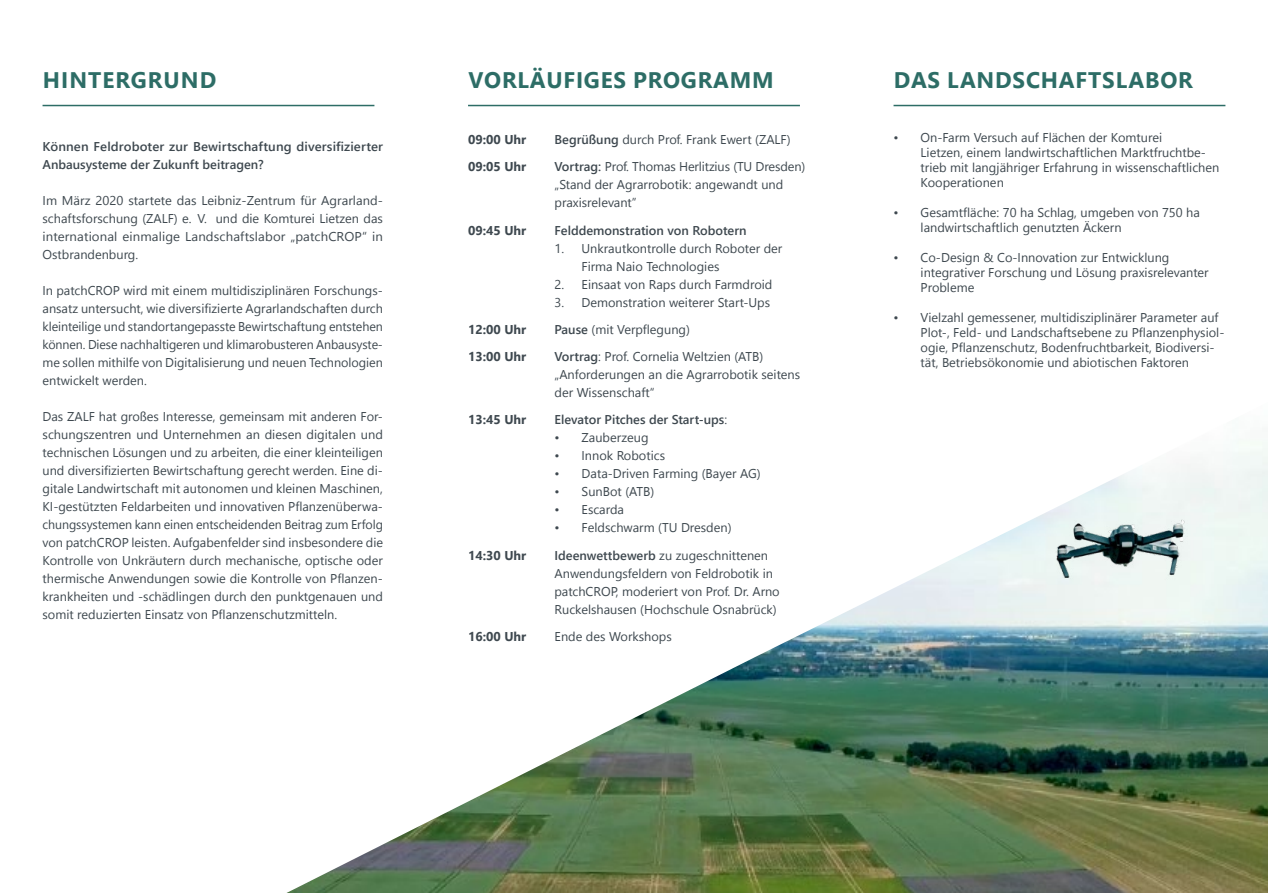
<style>
.page{position:relative;width:1268px;height:893px;background:#fff}
.page>*{position:absolute;margin:0;border:0;box-sizing:border-box;transform-origin:0 0}
.t1{font:700 22.5px "Segoe UI";letter-spacing:.035em;color:#2d6d66}
.t2{font:12.75px/18px "Segoe UI";color:#3e484f}
.t3{font:600 12.75px/18px "Segoe UI";color:#3e484f}
.t4{font:700 12.75px "Segoe UI";color:#3e484f}
.s1{font-weight:600}
.s2{font-weight:400}
</style>
<div class="page">
<hr style="left:43px;top:105px;width:331px;height:1px;background:#2d6d66">
<hr style="left:468px;top:105px;width:331px;height:1px;background:#2d6d66">
<hr style="left:893px;top:105px;width:332px;height:1px;background:#2d6d66">
<img style="left:286px;top:442px;width:981px;height:451px">
<img style="left:1033px;top:473px;width:168px;height:128px">
<h1 class="t1" style="left:43px;top:61px;width:175px">HINTERGRUND</h1>
<h1 class="t1" style="left:468px;top:61px;width:307px">VORLÄUFIGES PROGRAMM</h1>
<h1 class="t1" style="left:893px;top:61px;width:300px">DAS LANDSCHAFTSLABOR</h1>
<p class="t3" style="left:43px;top:137px;width:342px">Können Feldroboter zur Bewirtschaftung diversifizierter<br>Anbausysteme der Zukunft beitragen?</p>
<p class="t2" style="left:43px;top:191px;width:342px;text-align:justify">Im März 2020 startete das Leibniz-Zentrum für Agrarland&shy;schaftsforschung (ZALF) e. V. und die Komturei Lietzen das international einmalige Landschaftslabor „patchCROP“ in Ostbrandenburg.</p>
<p class="t2" style="left:43px;top:281px;width:342px;text-align:justify">In patchCROP wird mit einem multidisziplinären Forschungs&shy;ansatz untersucht, wie diversifizierte Agrarlandschaften durch kleinteilige und standortangepasste Bewirtschaftung entstehen können. Diese nachhaltigeren und klimarobusteren Anbausyste&shy;me sollen mithilfe von Digitalisierung und neuen Technologien entwickelt werden.</p>
<p class="t2" style="left:43px;top:407px;width:342px;text-align:justify">Das ZALF hat großes Interesse, gemeinsam mit anderen For&shy;schungszentren und Unternehmen an diesen digitalen und technischen Lösungen und zu arbeiten, die einer kleinteiligen und diversifizierten Bewirtschaftung gerecht werden. Eine di&shy;gitale Landwirtschaft mit autonomen und kleinen Maschinen, KI-gestützten Feldarbeiten und innovativen Pflanzenüberwa&shy;chungssystemen kann einen entscheidenden Beitrag zum Erfolg von patchCROP leisten. Aufgabenfelder sind insbesondere die Kontrolle von Unkräutern durch mechanische, optische oder thermische Anwendungen sowie die Kontrolle von Pflanzen&shy;krankheiten und -schädlingen durch den punktgenauen und somit reduzierten Einsatz von Pflanzenschutzmitteln.</p>
<p class="t4" style="left:468px;top:129px;width:60px">09:00 Uhr</p>
<p class="t2" style="left:554px;top:130px;width:237px"><span class="s1">Begrüßung</span> durch Prof. Frank Ewert (ZALF)</p>
<p class="t4" style="left:468px;top:156px;width:60px">09:05 Uhr</p>
<p class="t2" style="left:554px;top:157px;width:252px"><span class="s1">Vortrag:</span> Prof. Thomas Herlitzius (TU Dresden) „Stand der Agrarrobotik: angewandt und praxisrelevant”</p>
<p class="t4" style="left:468px;top:220px;width:60px">09:45 Uhr</p>
<p class="t3" style="left:554px;top:221px;width:193px">Felddemonstration von Robotern</p>
<p class="t2" style="left:581px;top:239px;width:202px;text-indent:-27px">1. Unkrautkontrolle durch Roboter der<br>Firma Naio Technologies</p>
<p class="t2" style="left:554px;top:275px;width:219px">2. Einsaat von Raps durch Farmdroid</p>
<p class="t2" style="left:554px;top:293px;width:217px">3. Demonstration weiterer Start-Ups</p>
<p class="t4" style="left:468px;top:319px;width:60px">12:00 Uhr</p>
<p class="t2" style="left:554px;top:320px;width:137px"><span class="s1">Pause</span> (mit Verpflegung)</p>
<p class="t4" style="left:468px;top:346px;width:60px">13:00 Uhr</p>
<p class="t2" style="left:554px;top:347px;width:247px"><span class="s1">Vortrag</span>: Prof. Cornelia Weltzien (ATB) „Anforderungen an die Agrarrobotik seitens der Wissenschaft“</p>
<p class="t4" style="left:468px;top:410px;width:60px">13:45 Uhr</p>
<p class="t3" style="left:554px;top:411px;width:174px">Elevator Pitches der Start-ups<span class="s2">:</span></p>
<p class="t2" style="left:554px;top:429px;width:95px">• Zauberzeug</p>
<p class="t2" style="left:554px;top:447px;width:112px">• Innok Robotics</p>
<p class="t2" style="left:554px;top:465px;width:208px">• Data-Driven Farming (Bayer AG)</p>
<p class="t2" style="left:554px;top:483px;width:101px">• SunBot (ATB)</p>
<p class="t2" style="left:554px;top:501px;width:71px">• Escarda</p>
<p class="t2" style="left:554px;top:519px;width:178px">• Feldschwarm (TU Dresden)</p>
<p class="t4" style="left:468px;top:545px;width:60px">14:30 Uhr</p>
<p class="t2" style="left:554px;top:546px;width:227px"><span class="s1">Ideenwettbewerb</span> zu zugeschnittenen Anwendungsfeldern von Feldrobotik in patchCROP, moderiert von Prof. Dr. Arno Ruckelshausen (Hochschule Osnabrück)</p>
<p class="t4" style="left:468px;top:626px;width:60px">16:00 Uhr</p>
<p class="t2" style="left:554px;top:627px;width:119px">Ende des Workshops</p>
<p class="t2" style="left:920px;top:130px;width:300px;line-height:15px;text-indent:-27px">• On-Farm Versuch auf Flächen der Komturei<br>Lietzen, einem landwirtschaftlichen Marktfruchtbe&shy;trieb mit langjähriger Erfahrung in wissenschaftlichen Kooperationen</p>
<p class="t2" style="left:920px;top:205px;width:281px;line-height:15px;text-indent:-27px">• Gesamtfläche: 70 ha Schlag, umgeben von 750 ha landwirtschaftlich genutzten Äckern</p>
<p class="t2" style="left:920px;top:250px;width:289px;line-height:15px;text-indent:-27px">• Co-Design &amp; Co-Innovation zur Entwicklung integrativer Forschung und Lösung praxisrelevanter<br>Probleme</p>
<p class="t2" style="left:920px;top:310px;width:305px;line-height:15px;text-indent:-27px">• Vielzahl gemessener, multidisziplinärer Parameter auf Plot-, Feld- und Landschaftsebene zu Pflanzenphysiol&shy;ogie, Pflanzenschutz, Bodenfruchtbarkeit, Biodiversi&shy;tät, Betriebsökonomie und abiotischen Faktoren</p>
</div>
